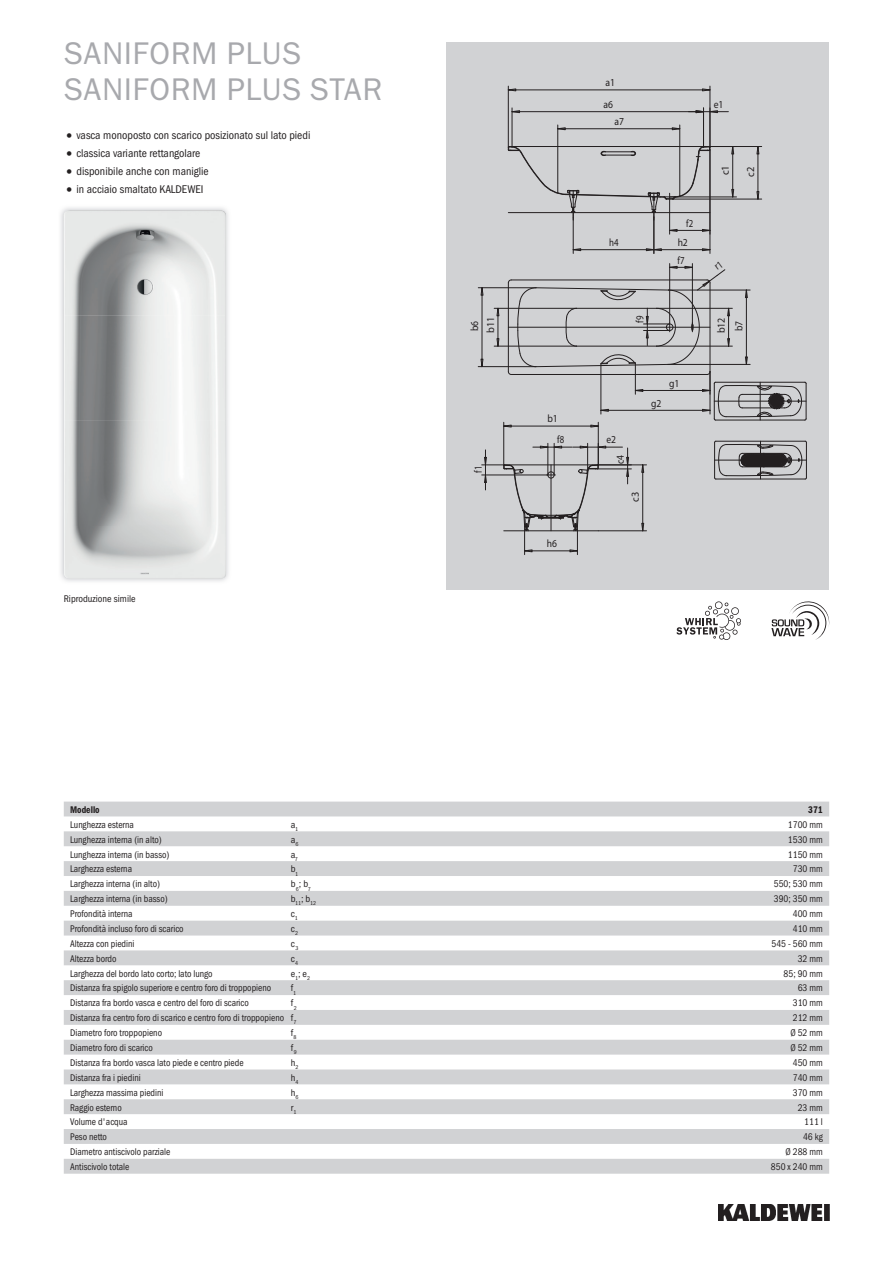
<style>
.page{position:relative;width:893px;height:1263px;background:#fff}
.page>*{position:absolute;margin:0;border:0;box-sizing:border-box;transform-origin:0 0}
.t1{font:31.5px/36px "Franklin Gothic ITC";letter-spacing:.015em;color:#a8a9ad}
.t2{font:11.25px "Franklin Gothic Cond ITC";color:#231f20}
.t3{font:10.65px/16px "ISOCPEUR";color:#231f20;scale:.89 1}
.t4{font:10.65px "ISOCPEUR";color:#231f20;scale:.82 1}
.t5{font:10.65px "ISOCPEUR";color:#231f20;scale:.91 1}
.t6{font:10.65px "ISOCPEUR";color:#231f20}
.t7{font:10.65px/17.9px "ISOCPEUR";color:#231f20;scale:.94 1}
.t8{font:10.65px "ISOCPEUR";color:#231f20;scale:.83 1}
.t9{font:10.65px "ISOCPEUR";color:#231f20;scale:.9 1}
.t10{font:9.75px "Franklin Gothic Cond ITC";color:#231f20;scale:.95 1}
.t11{font:9.75px "Franklin Gothic Cond ITC";color:#231f20}
.t12{font:600 9.75px "Franklin Gothic Cond ITC";color:#231f20;scale:.95 1}
.t13{font:5.7px "Franklin Gothic Cond ITC";color:#231f20}
.s1{font-size:15.75px}
</style>
<div class="page">
<img style="left:719px;top:1204px;width:110px;height:16px">
<div style="left:446px;top:43px;width:383px;height:547px;background:#d1d2d4"></div>
<svg style="left:508px;top:86px;width:254px;height:167px"></svg>
<img style="left:60px;top:207px;width:169px;height:375px">
<img style="left:64px;top:210px;width:162px;height:369px">
<svg style="left:64px;top:801px;width:765px;height:373px"></svg>
<svg style="left:771px;top:601px;width:58px;height:39px"></svg>
<svg style="left:676px;top:601px;width:65px;height:39px"></svg>
<svg style="left:478px;top:263px;width:329px;height:292px"></svg>
<h1 class="t1" style="left:64px;top:35px;width:320px">SANIFORM PLUS<br>SANIFORM PLUS STAR</h1>
<p class="t2" style="left:64px;top:129px;width:248px"><span class="s1">•</span> vasca monoposto con scarico posizionato sul lato piedi</p>
<p class="t2" style="left:64px;top:147px;width:138px"><span class="s1">•</span> classica variante rettangolare</p>
<p class="t2" style="left:64px;top:165px;width:147px"><span class="s1">•</span> disponibile anche con maniglie</p>
<p class="t2" style="left:64px;top:183px;width:141px"><span class="s1">•</span> in acciaio smaltato KALDEWEI</p>
<p class="t11" style="left:64px;top:593px;width:73px">Riproduzione simile</p>
<p class="t5" style="left:606px;top:76px;width:12px">a1</p>
<p class="t3" style="left:603px;top:96px;width:12px">a6</p>
<p class="t5" style="left:714px;top:98px;width:12px">e1</p>
<p class="t3" style="left:614px;top:113px;width:12px">a7</p>
<p class="t4" style="left:686px;top:216px;width:10px">f2</p>
<p class="t8" style="left:609px;top:236px;width:13px">h4</p>
<p class="t3" style="left:678px;top:234px;width:13px">h2</p>
<p class="t4" style="left:677px;top:253px;width:10px">f7</p>
<p class="t6" style="left:719px;top:175px;width:12px;rotate:-90deg">c1</p>
<p class="t6" style="left:744px;top:177px;width:11px;rotate:-90deg">c2</p>
<p class="t4" style="left:633px;top:323px;width:10px;rotate:-90deg">f9</p>
<p class="t3" style="left:466px;top:333px;width:20px;rotate:-90deg">b6 b11</p>
<p class="t7" style="left:712px;top:333px;width:19px;rotate:-90deg">b12 b7</p>
<p class="t4" style="left:472px;top:473px;width:10px;rotate:-90deg">f1</p>
<p class="t5" style="left:547px;top:412px;width:13px">b1</p>
<p class="t4" style="left:557px;top:433px;width:10px">f8</p>
<p class="t3" style="left:547px;top:535px;width:13px">h6</p>
<p class="t3" style="left:606px;top:432px;width:12px">e2</p>
<p class="t9" style="left:614px;top:464px;width:12px;rotate:-90deg">c4</p>
<p class="t6" style="left:629px;top:502px;width:11px;rotate:-90deg">c3</p>
<p class="t3" style="left:651px;top:395px;width:13px">g2</p>
<p class="t5" style="left:669px;top:376px;width:13px">g1</p>
<p class="t12" style="left:70px;top:804px;width:33px">Modello</p>
<p class="t12" style="left:808px;top:804px;width:17px">371</p>
<p class="t10" style="left:70px;top:819px;width:69px">Lunghezza esterna</p>
<p class="t11" style="left:291px;top:819px;width:9px">a<sub>1</sub></p>
<p class="t10" style="left:788px;top:819px;width:38px">1700 mm</p>
<p class="t10" style="left:70px;top:834px;width:98px">Lunghezza interna (in alto)</p>
<p class="t11" style="left:291px;top:834px;width:9px">a<sub>6</sub></p>
<p class="t10" style="left:788px;top:834px;width:38px">1530 mm</p>
<p class="t10" style="left:70px;top:848px;width:106px">Lunghezza interna (in basso)</p>
<p class="t11" style="left:291px;top:848px;width:9px">a<sub>7</sub></p>
<p class="t10" style="left:788px;top:848px;width:38px">1150 mm</p>
<p class="t10" style="left:70px;top:863px;width:67px">Larghezza esterna</p>
<p class="t11" style="left:291px;top:863px;width:9px">b<sub>1</sub></p>
<p class="t10" style="left:793px;top:863px;width:33px">730 mm</p>
<p class="t10" style="left:70px;top:878px;width:96px">Larghezza interna (in alto)</p>
<p class="t11" style="left:291px;top:878px;width:21px">b<sub>6</sub>; b<sub>7</sub></p>
<p class="t10" style="left:774px;top:878px;width:53px">550; 530 mm</p>
<p class="t10" style="left:70px;top:893px;width:104px">Larghezza interna (in basso)</p>
<p class="t13" style="left:291px;top:900px;width:27px"><sup>b</sup>11<sup>;</sup> <sup>b</sup>12</p>
<p class="t10" style="left:774px;top:893px;width:53px">390; 350 mm</p>
<p class="t10" style="left:70px;top:908px;width:67px">Profondità interna</p>
<p class="t11" style="left:291px;top:908px;width:8px">c<sub>1</sub></p>
<p class="t10" style="left:793px;top:908px;width:33px">400 mm</p>
<p class="t10" style="left:70px;top:923px;width:121px">Profondità incluso foro di scarico</p>
<p class="t11" style="left:291px;top:923px;width:9px">c<sub>2</sub></p>
<p class="t10" style="left:793px;top:923px;width:33px">410 mm</p>
<p class="t10" style="left:70px;top:938px;width:69px">Altezza con piedini</p>
<p class="t11" style="left:291px;top:938px;width:9px">c<sub>3</sub></p>
<p class="t10" style="left:771px;top:938px;width:56px">545 - 560 mm</p>
<p class="t10" style="left:70px;top:953px;width:50px">Altezza bordo</p>
<p class="t11" style="left:291px;top:953px;width:9px">c<sub>4</sub></p>
<p class="t10" style="left:798px;top:953px;width:28px">32 mm</p>
<p class="t10" style="left:70px;top:967px;width:152px">Larghezza del bordo lato corto; lato lungo</p>
<p class="t11" style="left:291px;top:967px;width:21px">e<sub>1</sub>; e<sub>2</sub></p>
<p class="t10" style="left:784px;top:967px;width:43px">85; 90 mm</p>
<p class="t10" style="left:70px;top:982px;width:213px">Distanza fra spigolo superiore e centro foro di troppopieno</p>
<p class="t11" style="left:291px;top:982px;width:7px">f<sub>1</sub></p>
<p class="t10" style="left:798px;top:982px;width:28px">63 mm</p>
<p class="t10" style="left:70px;top:997px;width:190px">Distanza fra bordo vasca e centro del foro di scarico</p>
<p class="t11" style="left:291px;top:997px;width:7px">f<sub>2</sub></p>
<p class="t10" style="left:793px;top:997px;width:33px">310 mm</p>
<p class="t10" style="left:70px;top:1012px;width:240px">Distanza fra centro foro di scarico e centro foro di troppopieno f<sub>7</sub></p>
<p class="t10" style="left:793px;top:1012px;width:33px">212 mm</p>
<p class="t10" style="left:70px;top:1027px;width:98px">Diametro foro troppopieno</p>
<p class="t11" style="left:291px;top:1027px;width:7px">f<sub>8</sub></p>
<p class="t10" style="left:790px;top:1027px;width:36px">Ø 52 mm</p>
<p class="t10" style="left:70px;top:1042px;width:89px">Diametro foro di scarico</p>
<p class="t11" style="left:291px;top:1042px;width:7px">f<sub>9</sub></p>
<p class="t10" style="left:790px;top:1042px;width:36px">Ø 52 mm</p>
<p class="t10" style="left:70px;top:1057px;width:184px">Distanza fra bordo vasca lato piede e centro piede</p>
<p class="t11" style="left:291px;top:1057px;width:9px">h<sub>2</sub></p>
<p class="t10" style="left:793px;top:1057px;width:33px">450 mm</p>
<p class="t10" style="left:70px;top:1072px;width:76px">Distanza fra i piedini</p>
<p class="t11" style="left:291px;top:1072px;width:9px">h<sub>4</sub></p>
<p class="t10" style="left:793px;top:1072px;width:33px">740 mm</p>
<p class="t10" style="left:70px;top:1087px;width:100px">Larghezza massima piedini</p>
<p class="t11" style="left:291px;top:1087px;width:9px">h<sub>6</sub></p>
<p class="t10" style="left:793px;top:1087px;width:33px">370 mm</p>
<p class="t10" style="left:70px;top:1101px;width:56px">Raggio esterno</p>
<p class="t11" style="left:291px;top:1101px;width:7px">r<sub>1</sub></p>
<p class="t10" style="left:798px;top:1101px;width:28px">23 mm</p>
<p class="t10" style="left:70px;top:1116px;width:62px">Volume d'acqua</p>
<p class="t10" style="left:804px;top:1116px;width:21px">111 l</p>
<p class="t10" style="left:70px;top:1131px;width:40px">Peso netto</p>
<p class="t10" style="left:803px;top:1131px;width:22px">46 kg</p>
<p class="t10" style="left:70px;top:1146px;width:107px">Diametro antiscivolo parziale</p>
<p class="t10" style="left:785px;top:1146px;width:41px">Ø 288 mm</p>
<p class="t10" style="left:70px;top:1161px;width:64px">Antiscivolo totale</p>
<p class="t10" style="left:771px;top:1161px;width:56px">850 x 240 mm</p>
</div>
